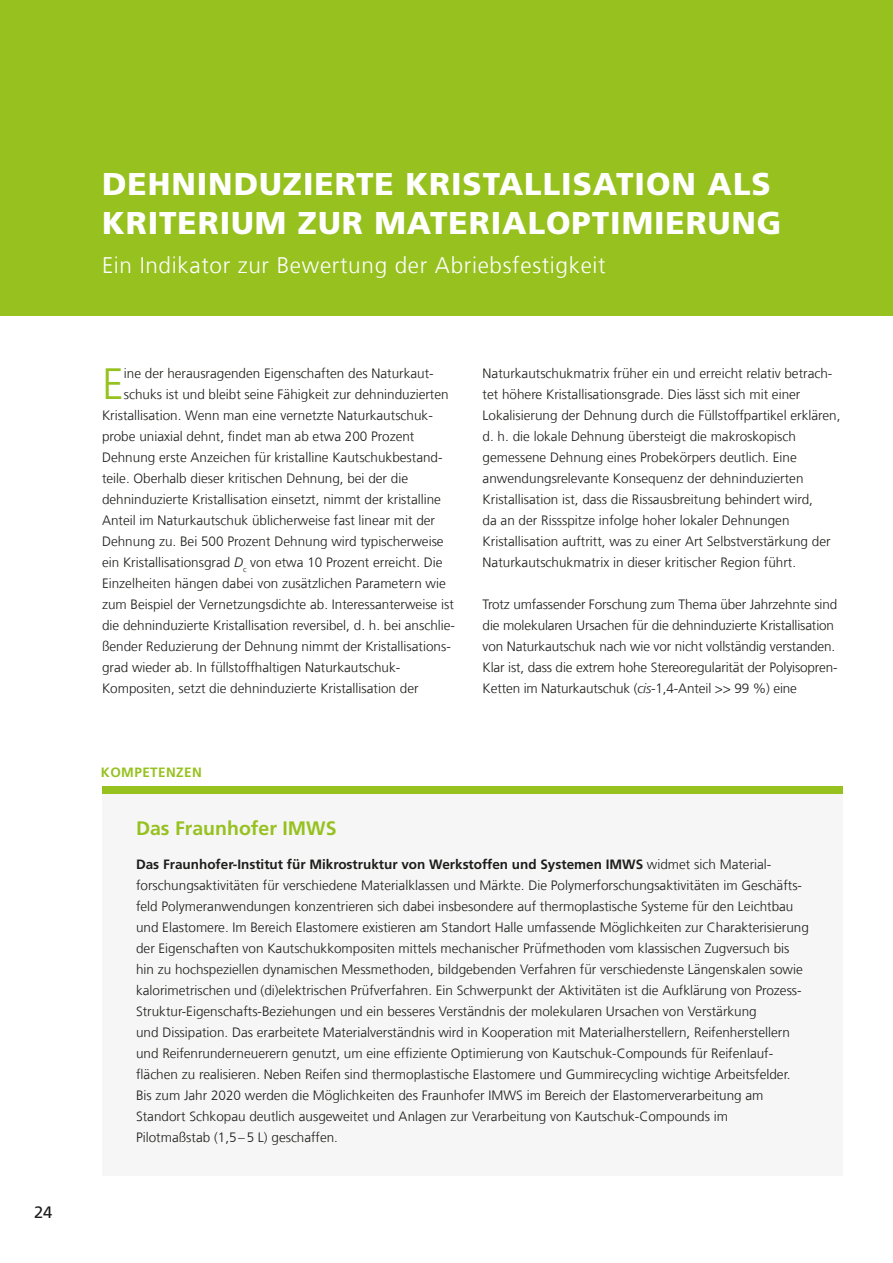
<style>
.page{position:relative;width:893px;height:1263px;background:#fff}
.page>*{position:absolute;margin:0;border:0;box-sizing:border-box;transform-origin:0 0}
.t1{font:300 43.65px "Frutiger LT Com";color:#96c11f}
.t2{font:900 31.5px/39px "Frutiger LT Com";letter-spacing:.03em;color:#fff}
.t3{font:300 22.5px "Frutiger LT Com";letter-spacing:.03em;color:#fff}
.t4{font:700 19.5px "Frutiger LT Com";color:#96c11f}
.t5{font:16.5px "Frutiger LT Com";color:#1d1d1b}
.t6{font:300 13.5px/21px "Frutiger LT Com";color:#1d1d1b}
.t7{font:700 13.5px "Frutiger LT Com";letter-spacing:.03em;color:#96c11f}
.s1{font-style:italic}
.s2{font-weight:700}
</style>
<div class="page">
<div style="left:0;top:0;width:893px;height:315px;background:#96c11f"></div>
<div style="left:102px;top:787px;width:741px;height:389px;background:#f6f6f6"></div>
<div style="left:102px;top:787px;width:741px;height:7px;background:#96c11f"></div>
<p class="t5" style="left:34px;top:1203px;width:20px">24</p>
<h2 class="t2" style="left:102px;top:165px;width:681px">DEHNINDUZIERTE KRISTALLISATION ALS<br>KRITERIUM ZUR MATERIALOPTIMIERUNG</h2>
<h3 class="t3" style="left:102px;top:252px;width:505px">Ein Indikator zur Bewertung der Abriebsfestigkeit</h3>
<h1 class="t1" style="left:102px;top:359px;width:23px">E</h1>
<p class="t6" style="left:124px;top:363px;width:311px">ine der herausragenden Eigenschaften des Naturkaut-</p>
<p class="t6" style="left:124px;top:384px;width:326px">schuks ist und bleibt seine Fähigkeit zur dehninduzierten</p>
<p class="t6" style="left:102px;top:405px;width:332px">Kristallisation. Wenn man eine vernetzte Naturkautschuk-</p>
<p class="t6" style="left:102px;top:426px;width:314px">probe uniaxial dehnt, findet man ab etwa 200 Prozent</p>
<p class="t6" style="left:102px;top:447px;width:342px">Dehnung erste Anzeichen für kristalline Kautschukbestand-</p>
<p class="t6" style="left:102px;top:468px;width:308px">teile. Oberhalb dieser kritischen Dehnung, bei der die</p>
<p class="t6" style="left:102px;top:489px;width:340px">dehninduzierte Kristallisation einsetzt, nimmt der kristalline</p>
<p class="t6" style="left:102px;top:510px;width:335px">Anteil im Naturkautschuk üblicherweise fast linear mit der</p>
<p class="t6" style="left:102px;top:531px;width:343px">Dehnung zu. Bei 500 Prozent Dehnung wird typischerweise</p>
<p class="t6" style="left:102px;top:552px;width:342px">ein Kristallisationsgrad <span class="s1">D</span><sub>c</sub> von etwa 10 Prozent erreicht. Die</p>
<p class="t6" style="left:102px;top:573px;width:345px">Einzelheiten hängen dabei von zusätzlichen Parametern wie</p>
<p class="t6" style="left:102px;top:594px;width:353px">zum Beispiel der Vernetzungsdichte ab. Interessanterweise ist</p>
<p class="t6" style="left:102px;top:615px;width:355px">die dehninduzierte Kristallisation reversibel, d. h. bei anschlie-</p>
<p class="t6" style="left:102px;top:636px;width:350px">ßender Reduzierung der Dehnung nimmt der Kristallisations-</p>
<p class="t6" style="left:102px;top:657px;width:300px">grad wieder ab. In füllstoffhaltigen Naturkautschuk-</p>
<p class="t6" style="left:102px;top:678px;width:318px">Kompositen, setzt die dehninduzierte Kristallisation der</p>
<p class="t6" style="left:483px;top:363px;width:359px">Naturkautschukmatrix früher ein und erreicht relativ betrach&shy;tet höhere Kristallisationsgrade. Dies lässt sich mit einer Lokalisierung der Dehnung durch die Füllstoffpartikel erklären, d. h. die lokale Dehnung übersteigt die makroskopisch gemessene Dehnung eines Probekörpers deutlich. Eine anwendungsrelevante Konsequenz der dehninduzierten Kristallisation ist, dass die Rissausbreitung behindert wird,<br>da an der Rissspitze infolge hoher lokaler Dehnungen Kristallisation auftritt, was zu einer Art Selbstverstärkung der Naturkautschukmatrix in dieser kritischer Region führt.</p>
<p class="t6" style="left:483px;top:594px;width:356px">Trotz umfassender Forschung zum Thema über Jahrzehnte sind die molekularen Ursachen für die dehninduzierte Kristallisation von Naturkautschuk nach wie vor nicht vollständig verstanden.<br>Klar ist, dass die extrem hohe Stereoregularität der Polyisopren-Ketten im Naturkautschuk (<span class="s1">cis-</span>1,4-Anteil &gt;&gt; 99 %) eine</p>
<p class="t7" style="left:101px;top:764px;width:102px">KOMPETENZEN</p>
<h3 class="t4" style="left:136px;top:817px;width:202px">Das Fraunhofer IMWS</h3>
<p class="t6" style="left:136px;top:854px;width:674px"><span class="s2">Das Fraunhofer-Institut für Mikrostruktur von Werkstoffen und Systemen IMWS</span> widmet sich Material&shy;forschungsaktivitäten für verschiedene Materialklassen und Märkte. Die Polymerforschungsaktivitäten im Geschäfts&shy;feld Polymeranwendungen konzentrieren sich dabei insbesondere auf thermoplastische Systeme für den Leichtbau und Elastomere. Im Bereich Elastomere existieren am Standort Halle umfassende Möglichkeiten zur Charakterisierung der Eigenschaften von Kautschukkompositen mittels mechanischer Prüfmethoden vom klassischen Zugversuch bis hin zu hochspeziellen dynamischen Messmethoden, bildgebenden Verfahren für verschiedenste Längenskalen sowie kalorimetrischen und (di)elektrischen Prüfverfahren. Ein Schwerpunkt der Aktivitäten ist die Aufklärung von Prozess-Struktur-Eigenschafts-Beziehungen und ein besseres Verständnis der molekularen Ursachen von Verstärkung<br>und Dissipation. Das erarbeitete Materialverständnis wird in Kooperation mit Materialherstellern, Reifenherstellern und Reifenrunderneuerern genutzt, um eine effiziente Optimierung von Kautschuk-Compounds für Reifenlauf&shy;flächen zu realisieren. Neben Reifen sind thermoplastische Elastomere und Gummirecycling wichtige Arbeitsfelder.<br>Bis zum Jahr 2020 werden die Möglichkeiten des Fraunhofer IMWS im Bereich der Elastomerverarbeitung am Standort Schkopau deutlich ausgeweitet und Anlagen zur Verarbeitung von Kautschuk-Compounds im<br>Pilotmaßstab (1,5–5 L) geschaffen.</p>
</div>
